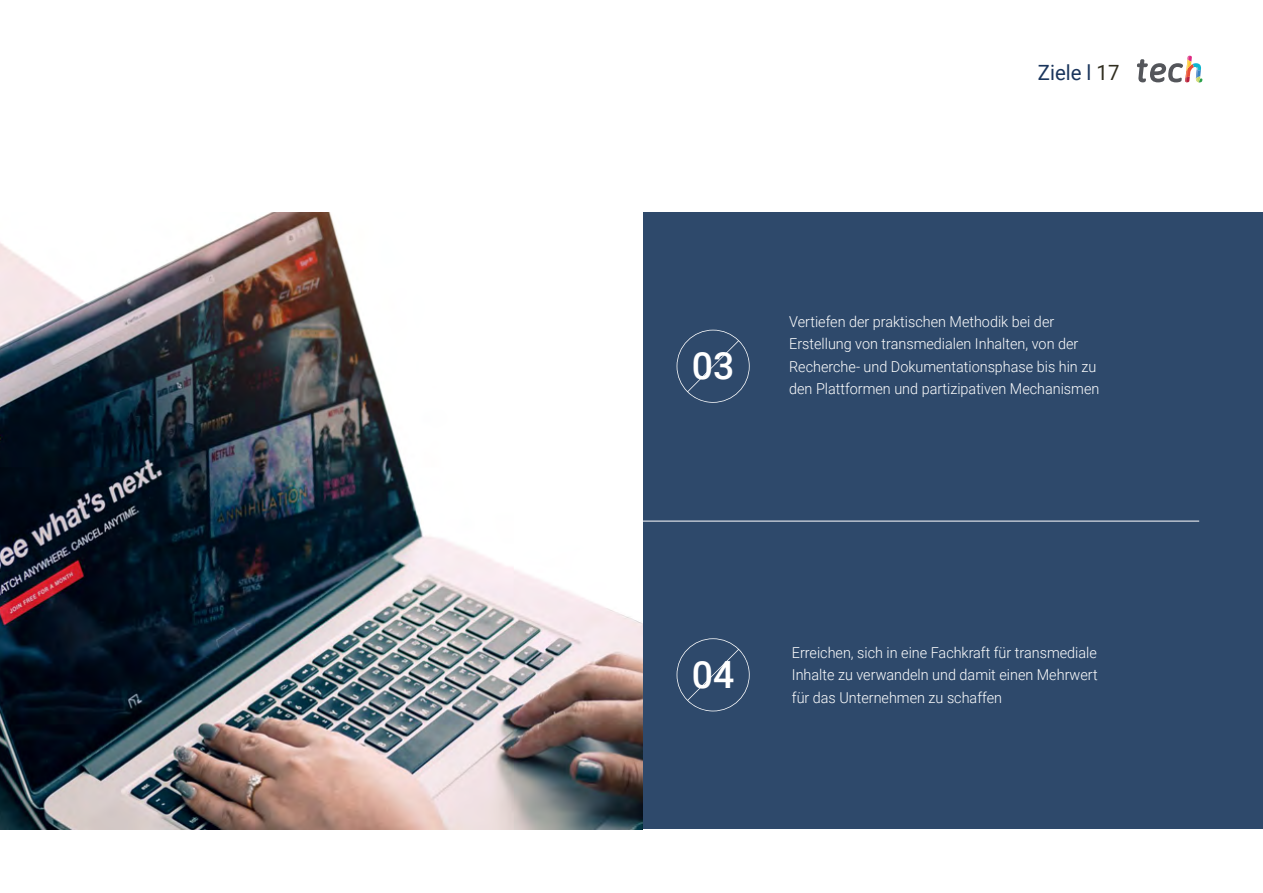
<style>
.page{position:relative;width:1263px;height:893px;background:#fff}
.page>*{position:absolute;margin:0;border:0;box-sizing:border-box;transform-origin:0 0}
.t1{font:500 37.5px "Roboto";color:#fff}
.t2{font:21px "Roboto";color:#1a355c}
.t3{font:300 15px/22.5px "Roboto";color:#fff;scale:.96 1}
.s1{color:#312e20}
</style>
<div class="page">
<svg style="left:1137px;top:56px;width:65px;height:27px"></svg>
<div style="left:642px;top:213px;width:621px;height:616px;background:#2e496b"></div>
<svg style="left:677px;top:638px;width:73px;height:73px"></svg>
<svg style="left:677px;top:330px;width:73px;height:73px"></svg>
<hr style="left:0;top:521px;width:1199px;height:1px;background:#fff">
<img style="left:0;top:213px;width:642px;height:616px">
<h2 class="t2" style="left:1038px;top:57px;width:83px">Ziele l <span class="s1">17</span></h2>
<h1 class="t1" style="left:692px;top:339px;width:44px">03</h1>
<p class="t3" style="left:789px;top:310px;width:325px">Vertiefen der praktischen Methodik bei der Erstellung von transmedialen Inhalten, von der Recherche- und Dokumentationsphase bis hin zu den Plattformen und partizipativen Mechanismen</p>
<h1 class="t1" style="left:692px;top:648px;width:44px">04</h1>
<p class="t3" style="left:792px;top:641px;width:320px;text-align:justify">Erreichen, sich in eine Fachkraft für transmediale Inhalte zu verwandeln und damit einen Mehrwert für das Unternehmen zu schaffen</p>
</div>
